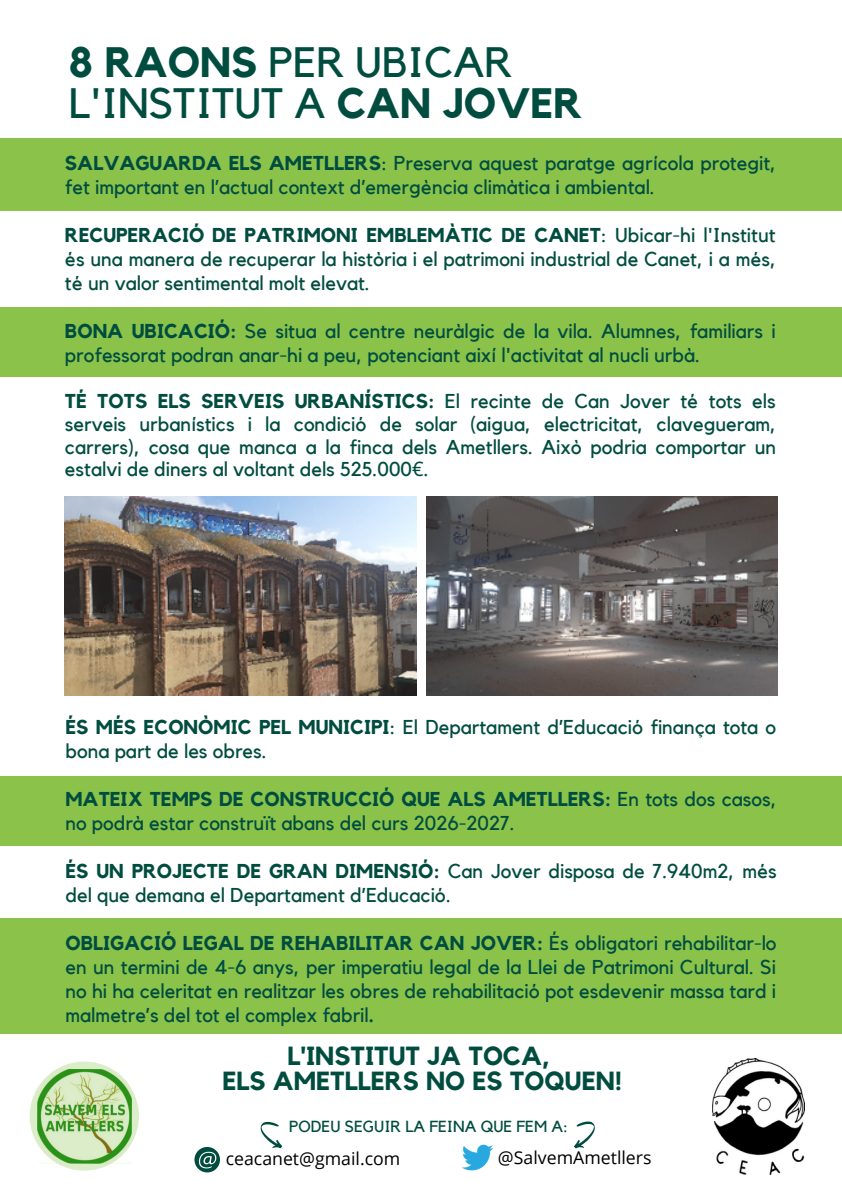
<style>
.page{position:relative;width:842px;height:1191px;background:#fff}
.page>*{position:absolute;margin:0;border:0;box-sizing:border-box;transform-origin:0 0}
.t1{font:42.4px/41.8px "Kollektif";color:#004d40}
.t2{font:700 26.2px "Kollektif";color:#004d40}
.t3{font:20px/24px "Kollektif";color:#004d40}
.t4{font:17.6px "Open Sans";color:#000}
.t5{font:16px "Kollektif";color:#004d40}
.s1{font-weight:700}
.s2{font-family:"Noto Sans"}
</style>
<div class="page">
<div style="left:0;top:307px;width:842px;height:69px;background:#8bc34a"></div>
<div style="left:0;top:139px;width:842px;height:72px;background:#8bc34a"></div>
<img style="left:426px;top:497px;width:351px;height:198px">
<img style="left:65px;top:497px;width:351px;height:198px">
<div style="left:0;top:777px;width:842px;height:69px;background:#8bc34a"></div>
<div style="left:0;top:918px;width:842px;height:116px;background:#8bc34a"></div>
<svg style="left:29px;top:1061px;width:110px;height:110px"></svg>
<img style="left:712px;top:1059px;width:92px;height:115px">
<img style="left:462px;top:1144px;width:32px;height:27px">
<svg style="left:194px;top:1147px;width:26px;height:25px"></svg>
<svg style="left:574px;top:1121px;width:21px;height:28px"></svg>
<svg style="left:260px;top:1121px;width:22px;height:28px"></svg>
<p class="t1" style="left:69px;top:43px;width:515px"><span class="s1">8 RAONS</span> PER UBICAR<br>L'INSTITUT A <span class="s1">CAN JOVER</span></p>
<p class="t3" style="left:65px;top:152px;width:712px"><span class="s1">SALVAGUARDA ELS AMETLLERS</span>: Preserva aquest paratge agrícola protegit, fet important en l’actual context d’emergència climàtica i ambiental.</p>
<p class="t3" style="left:65px;top:224px;width:712px;text-align:justify"><span class="s1">RECUPERACIÓ DE PATRIMONI EMBLEMÀTIC DE CANET</span>: Ubicar-hi l'Institut és una manera de recuperar la història i el patrimoni industrial de Canet, i a més, té un valor sentimental molt elevat.</p>
<p class="t3" style="left:65px;top:320px;width:712px"><span class="s1">BONA UBICACIÓ:</span> Se situa al centre neuràlgic de la vila. Alumnes, familiars i professorat podran anar-hi a peu, potenciant així l'activitat al nucli urbà.</p>
<p class="t3" style="left:65px;top:391px;width:712px;line-height:22.6px;text-align:justify"><span class="s1">TÉ TOTS ELS SERVEIS URBANÍSTICS:</span> El recinte de Can Jover té tots els serveis urbanístics i la condició de solar (aigua, electricitat, clavegueram, carrers), cosa que manca a la finca dels Ametllers. Això podria comportar un estalvi de diners al voltant dels 525.000<span class="s2">€</span>.</p>
<p class="t3" style="left:65px;top:716px;width:712px"><span class="s1">ÉS MÉS ECONÒMIC PEL MUNICIPI</span>: El Departament d’Educació finança tota o bona part de les obres.</p>
<p class="t3" style="left:65px;top:788px;width:712px"><span class="s1">MATEIX TEMPS DE CONSTRUCCIÓ QUE ALS AMETLLERS:</span> En tots dos casos, no podrà estar construït abans del curs 2026-2027.</p>
<p class="t3" style="left:65px;top:860px;width:712px"><span class="s1">ÉS UN PROJECTE DE GRAN DIMENSIÓ:</span> Can Jover disposa de 7.940m2, més del que demana el Departament d’Educació.</p>
<p class="t3" style="left:65px;top:932px;width:712px;text-align:justify"><span class="s1">OBLIGACIÓ LEGAL DE REHABILITAR CAN JOVER:</span> És obligatori rehabilitar-lo en un termini de 4-6 anys, per imperatiu legal de la Llei de Patrimoni Cultural. Si no hi ha celeritat en realitzar les obres de rehabilitació pot esdevenir massa tard i malmetre’s del tot el complex fabril<span class="s1">.</span></p>
<p class="t2" style="left:287px;top:1044px;width:264px">L'INSTITUT JA TOCA,</p>
<p class="t2" style="left:222px;top:1069px;width:401px">ELS AMETLLERS NO ES TOQUEN!</p>
<p class="t5" style="left:289px;top:1119px;width:280px">PODEU SEGUIR LA FEINA QUE FEM A:</p>
<p class="t4" style="left:226px;top:1146px;width:176px">ceacanet@gmail.com</p>
<p class="t4" style="left:498px;top:1145px;width:155px">@SalvemAmetllers</p>
</div>
